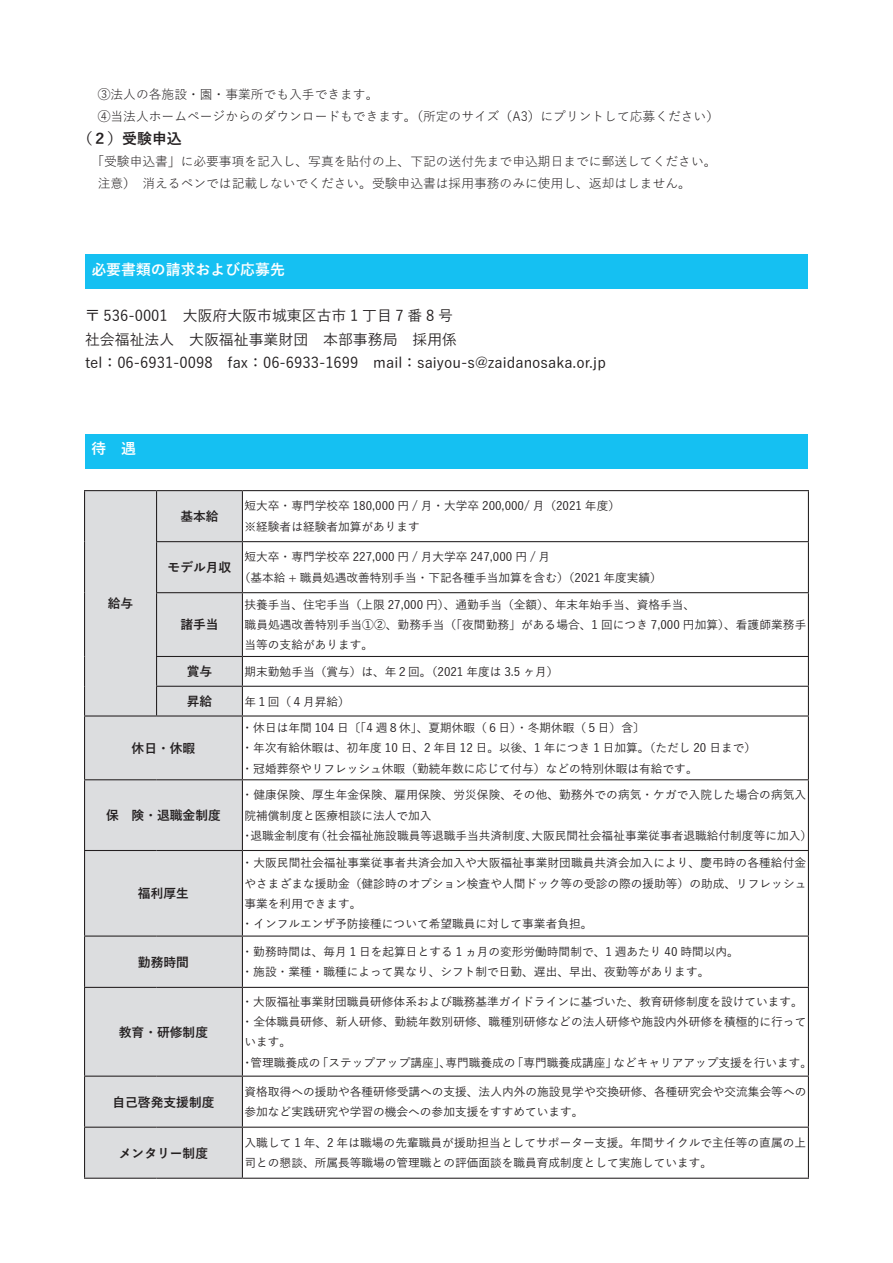
<style>
.page{position:relative;width:893px;height:1263px;background:#fff}
.page>*{position:absolute;margin:0;border:0;box-sizing:border-box;transform-origin:0 0}
.t1{font:500 14.85px "Yu Gothic";color:#231f20}
.t2{font:700 14.85px "Yu Gothic";color:#fff}
.t3{font:700 14.85px "Yu Gothic";color:#231f20}
.t4{font:12.75px "Yu Gothic";color:#231f20}
.t5{font:700 12.75px "Yu Gothic";color:#231f20}
.t6{font:500 11.7px/20.4px "Yu Gothic";color:#231f20}
</style>
<div class="page">
<div style="left:85px;top:255px;width:723px;height:34px;background:#15c0f2"></div>
<div style="left:85px;top:435px;width:723px;height:34px;background:#15c0f2"></div>
<div style="left:85px;top:491px;width:157px;height:687px;background:#dcdddf"></div>
<hr style="left:84px;top:490px;width:73px;height:1px;background:#231f20">
<hr style="left:84px;top:491px;width:1px;height:51px;background:#231f20">
<hr style="left:157px;top:490px;width:85px;height:1px;background:#231f20">
<hr style="left:156px;top:491px;width:1px;height:50px;background:#231f20">
<hr style="left:242px;top:490px;width:567px;height:1px;background:#231f20">
<hr style="left:242px;top:491px;width:1px;height:50px;background:#231f20">
<hr style="left:808px;top:491px;width:1px;height:50px;background:#231f20">
<hr style="left:84px;top:542px;width:1px;height:51px;background:#231f20">
<hr style="left:156px;top:541px;width:86px;height:1px;background:#231f20">
<hr style="left:156px;top:542px;width:1px;height:50px;background:#231f20">
<hr style="left:242px;top:541px;width:567px;height:1px;background:#231f20">
<hr style="left:242px;top:542px;width:1px;height:50px;background:#231f20">
<hr style="left:808px;top:542px;width:1px;height:50px;background:#231f20">
<hr style="left:84px;top:593px;width:1px;height:63px;background:#231f20">
<hr style="left:156px;top:592px;width:86px;height:1px;background:#231f20">
<hr style="left:156px;top:593px;width:1px;height:63px;background:#231f20">
<hr style="left:242px;top:592px;width:567px;height:1px;background:#231f20">
<hr style="left:242px;top:593px;width:1px;height:63px;background:#231f20">
<hr style="left:808px;top:593px;width:1px;height:63px;background:#231f20">
<hr style="left:84px;top:656px;width:1px;height:30px;background:#231f20">
<hr style="left:156px;top:656px;width:86px;height:1px;background:#231f20">
<hr style="left:242px;top:656px;width:567px;height:1px;background:#231f20">
<svg style="left:84px;top:686px;width:1px;height:29px"></svg>
<hr style="left:156px;top:686px;width:86px;height:1px;background:#231f20">
<svg style="left:156px;top:657px;width:1px;height:58px"></svg>
<hr style="left:242px;top:686px;width:567px;height:1px;background:#231f20">
<svg style="left:242px;top:657px;width:1px;height:58px"></svg>
<svg style="left:808px;top:657px;width:1px;height:58px"></svg>
<hr style="left:84px;top:715px;width:73px;height:1px;background:#231f20">
<hr style="left:84px;top:716px;width:1px;height:63px;background:#231f20">
<hr style="left:157px;top:715px;width:85px;height:1px;background:#231f20">
<hr style="left:242px;top:715px;width:567px;height:1px;background:#231f20">
<hr style="left:242px;top:716px;width:1px;height:63px;background:#231f20">
<hr style="left:808px;top:716px;width:1px;height:63px;background:#231f20">
<hr style="left:84px;top:779px;width:73px;height:1px;background:#231f20">
<hr style="left:84px;top:780px;width:1px;height:70px;background:#231f20">
<hr style="left:157px;top:779px;width:85px;height:1px;background:#231f20">
<hr style="left:242px;top:779px;width:567px;height:1px;background:#231f20">
<hr style="left:242px;top:780px;width:1px;height:70px;background:#231f20">
<hr style="left:808px;top:780px;width:1px;height:70px;background:#231f20">
<hr style="left:84px;top:850px;width:73px;height:1px;background:#231f20">
<hr style="left:84px;top:851px;width:1px;height:84px;background:#231f20">
<hr style="left:157px;top:850px;width:85px;height:1px;background:#231f20">
<hr style="left:242px;top:850px;width:567px;height:1px;background:#231f20">
<hr style="left:242px;top:851px;width:1px;height:84px;background:#231f20">
<hr style="left:808px;top:851px;width:1px;height:84px;background:#231f20">
<hr style="left:84px;top:935px;width:73px;height:1px;background:#231f20">
<hr style="left:84px;top:936px;width:1px;height:51px;background:#231f20">
<hr style="left:157px;top:935px;width:85px;height:1px;background:#231f20">
<hr style="left:242px;top:935px;width:567px;height:1px;background:#231f20">
<hr style="left:242px;top:936px;width:1px;height:51px;background:#231f20">
<hr style="left:808px;top:936px;width:1px;height:51px;background:#231f20">
<hr style="left:84px;top:987px;width:73px;height:1px;background:#231f20">
<hr style="left:84px;top:988px;width:1px;height:87px;background:#231f20">
<hr style="left:157px;top:987px;width:85px;height:1px;background:#231f20">
<hr style="left:242px;top:987px;width:567px;height:1px;background:#231f20">
<hr style="left:242px;top:988px;width:1px;height:87px;background:#231f20">
<hr style="left:808px;top:988px;width:1px;height:87px;background:#231f20">
<hr style="left:84px;top:1075px;width:73px;height:2px;background:#231f20">
<hr style="left:84px;top:1077px;width:1px;height:50px;background:#231f20">
<hr style="left:157px;top:1075px;width:85px;height:2px;background:#231f20">
<hr style="left:242px;top:1075px;width:567px;height:2px;background:#231f20">
<hr style="left:242px;top:1077px;width:1px;height:50px;background:#231f20">
<hr style="left:808px;top:1077px;width:1px;height:50px;background:#231f20">
<hr style="left:84px;top:1127px;width:73px;height:1px;background:#231f20">
<hr style="left:84px;top:1128px;width:1px;height:50px;background:#231f20">
<hr style="left:157px;top:1127px;width:85px;height:1px;background:#231f20">
<hr style="left:242px;top:1127px;width:567px;height:1px;background:#231f20">
<hr style="left:242px;top:1128px;width:1px;height:50px;background:#231f20">
<hr style="left:808px;top:1128px;width:1px;height:50px;background:#231f20">
<hr style="left:84px;top:1178px;width:73px;height:1px;background:#231f20">
<hr style="left:157px;top:1178px;width:85px;height:1px;background:#231f20">
<hr style="left:242px;top:1178px;width:567px;height:1px;background:#231f20">
<p class="t4" style="left:85px;top:82px;width:295px">　③法人の各施設・園・事業所でも入手できます。</p>
<p class="t4" style="left:85px;top:104px;width:636px">　④当法人ホームページからのダウンロードもできます。（所定のサイズ（A3）にプリントして応募ください）</p>
<p class="t3" style="left:78px;top:130px;width:106px">（２）受験申込</p>
<p class="t4" style="left:85px;top:149px;width:633px">　「受験申込書」に必要事項を記入し、写真を貼付の上、下記の送付先まで申込期日までに郵送してください。</p>
<p class="t4" style="left:85px;top:171px;width:607px">　注意）　消えるペンでは記載しないでください。受験申込書は採用事務のみに使用し、返却はしません。</p>
<p class="t2" style="left:91px;top:261px;width:195px">必要書類の請求および応募先</p>
<p class="t1" style="left:85px;top:302px;width:370px">〒 536-0001　大阪府大阪市城東区古市 1 丁目 7 番 8 号</p>
<p class="t1" style="left:85px;top:325px;width:374px">社会福祉法人　大阪福祉事業財団　本部事務局　採用係</p>
<p class="t1" style="left:85px;top:349px;width:522px">tel：06-6931-0098　fax：06-6933-1699　mail：saiyou-s@zaidanosaka.or.jp</p>
<p class="t2" style="left:91px;top:440px;width:46px">待　遇</p>
<p class="t5" style="left:108px;top:596px;width:27px">給与</p>
<p class="t5" style="left:180px;top:509px;width:40px">基本給</p>
<p class="t5" style="left:168px;top:560px;width:65px">モデル月収</p>
<p class="t5" style="left:180px;top:617px;width:40px">諸手当</p>
<p class="t6" style="left:245px;top:494px;width:377px">短大卒・専門学校卒 180,000 円 / 月・大学卒 200,000/ 月（2021 年度）</p>
<p class="t6" style="left:245px;top:515px;width:177px">※経験者は経験者加算があります</p>
<p class="t6" style="left:245px;top:545px;width:307px">短大卒・専門学校卒 227,000 円 / 月大学卒 247,000 円 / 月</p>
<p class="t6" style="left:239px;top:566px;width:425px">（基本給 + 職員処遇改善特別手当・下記各種手当加算を含む）（2021 年度実績）</p>
<p class="t6" style="left:245px;top:592px;width:452px">扶養手当、住宅手当（上限 27,000 円）、通勤手当（全額）、年末年始手当、資格手当、</p>
<p class="t6" style="left:245px;top:613px;width:563px">職員処遇改善特別手当①②、勤務手当（「夜間勤務」がある場合、1 回につき 7,000 円加算）、看護師業務手当等の支給があります。</p>
<p class="t5" style="left:187px;top:664px;width:27px">賞与</p>
<p class="t6" style="left:245px;top:660px;width:315px">期末勤勉手当（賞与）は、年２回。（2021 年度は 3.5 ヶ月）</p>
<p class="t5" style="left:187px;top:694px;width:27px">昇給</p>
<p class="t6" style="left:245px;top:689px;width:107px">年１回（４月昇給）</p>
<p class="t5" style="left:132px;top:741px;width:65px">休日・休暇</p>
<p class="t6" style="left:242px;top:716px;width:405px">・休日は年間 104 日〔「4 週８休」、夏期休暇（６日）・冬期休暇（５日）含〕</p>
<p class="t6" style="left:242px;top:736px;width:516px">・年次有給休暇は、初年度 10 日、2 年目 12 日。以後、1 年につき 1 日加算。（ただし 20 日まで）</p>
<p class="t6" style="left:242px;top:757px;width:458px">・冠婚葬祭やリフレッシュ休暇（勤続年数に応じて付与）などの特別休暇は有給です。</p>
<p class="t5" style="left:106px;top:808px;width:116px">保　険・退職金制度</p>
<p class="t5" style="left:138px;top:886px;width:53px">福利厚生</p>
<p class="t5" style="left:138px;top:955px;width:53px">勤務時間</p>
<p class="t5" style="left:119px;top:1025px;width:91px">教育・研修制度</p>
<p class="t6" style="left:242px;top:783px;width:566px">・健康保険、厚生年金保険、雇用保険、労災保険、その他、勤務外での病気・ケガで入院した場合の病気入院補償制度と医療相談に法人で加入</p>
<p class="t6" style="left:242px;top:824px;width:572px">・退職金制度有（社会福祉施設職員等退職手当共済制度、大阪民間社会福祉事業従事者退職給付制度等に加入）</p>
<p class="t6" style="left:242px;top:851px;width:566px;text-align:justify">・大阪民間社会福祉事業従事者共済会加入や大阪福祉事業財団職員共済会加入により、慶弔時の各種給付金やさまざまな援助金（健診時のオプション検査や人間ドック等の受診の際の援助等）の助成、リフレッシュ事業を利用できます。</p>
<p class="t6" style="left:242px;top:912px;width:352px">・インフルエンザ予防接種について希望職員に対して事業者負担。</p>
<p class="t6" style="left:242px;top:940px;width:499px">・勤務時間は、毎月 1 日を起算日とする 1 ヵ月の変形労働時間制で、1 週あたり 40 時間以内。</p>
<p class="t6" style="left:242px;top:960px;width:469px">・施設・業種・職種によって異なり、シフト制で日勤、遅出、早出、夜勤等があります。</p>
<p class="t6" style="left:242px;top:989px;width:563px">・大阪福祉事業財団職員研修体系および職務基準ガイドラインに基づいた、教育研修制度を設けています。</p>
<p class="t6" style="left:242px;top:1010px;width:566px">・全体職員研修、新人研修、勤続年数別研修、職種別研修などの法人研修や施設内外研修を積極的に行っています。</p>
<p class="t6" style="left:242px;top:1051px;width:572px">・管理職養成の「ステップアップ講座」、専門職養成の「専門職養成講座」などキャリアアップ支援を行います。</p>
<p class="t5" style="left:112px;top:1095px;width:104px">自己啓発支援制度</p>
<p class="t6" style="left:245px;top:1080px;width:563px">資格取得への援助や各種研修受講への支援、法人内外の施設見学や交換研修、各種研究会や交流集会等への参加など実践研究や学習の機会への参加支援をすすめています。</p>
<p class="t5" style="left:119px;top:1146px;width:91px">メンタリー制度</p>
<p class="t6" style="left:245px;top:1131px;width:563px">入職して 1 年、2 年は職場の先輩職員が援助担当としてサポーター支援。年間サイクルで主任等の直属の上司との懇談、所属長等職場の管理職との評価面談を職員育成制度として実施しています。</p>
</div>
